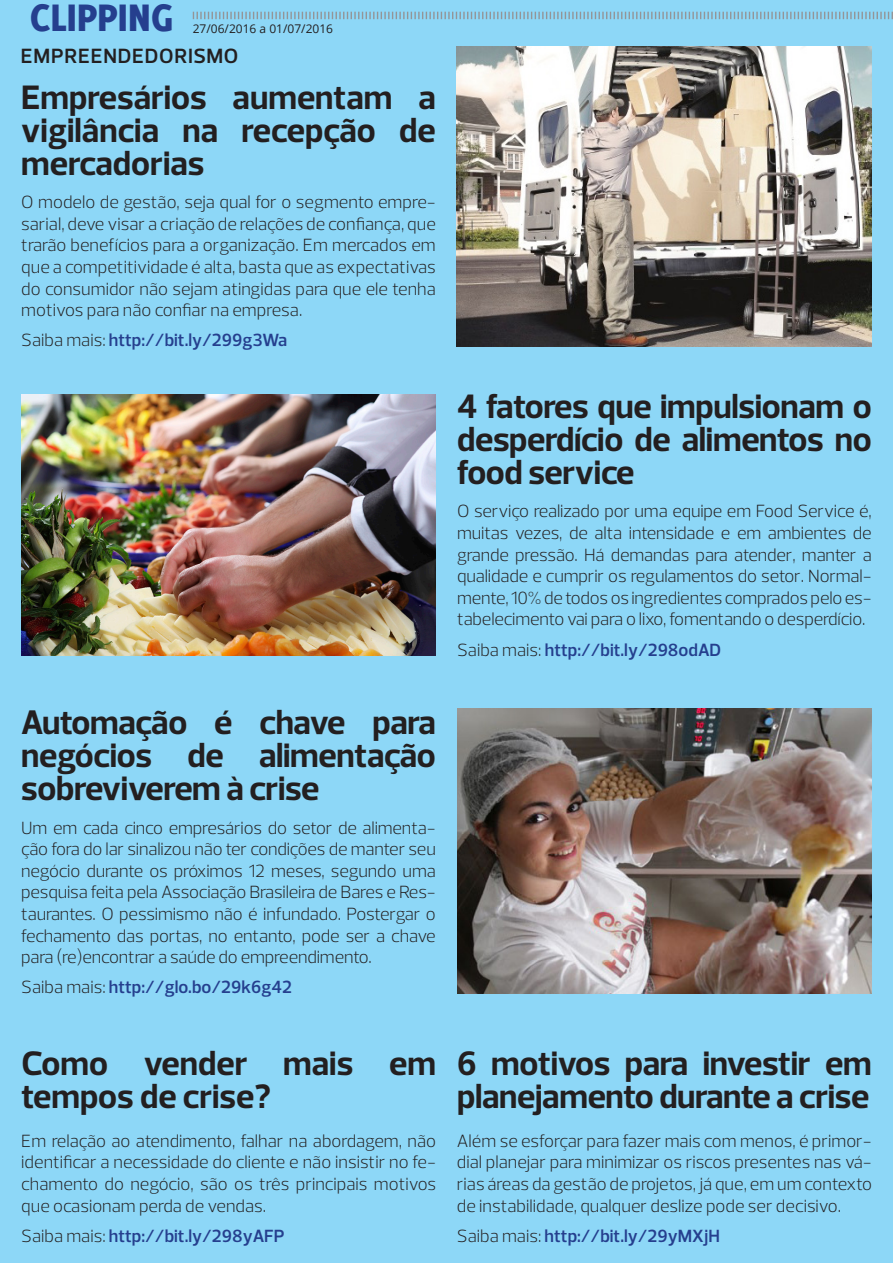
<style>
.page{position:relative;width:893px;height:1263px;background:#8dd7f7}
.page>*{position:absolute;margin:0;border:0;box-sizing:border-box;transform-origin:0 0}
.t1{font:800 42px "Delicious";color:#253f8e}
.t2{font:700 34.5px/33px "Prelo";letter-spacing:-.01em;color:#231f20;text-align:justify}
.t3{font:600 21px "Prelo";letter-spacing:.04em;color:#231f20}
.t4{font:300 18px/21.6px "Prelo";color:#231f20;text-align:justify}
.t5{font:600 18px "Prelo";color:#253f8e}
.t6{font:12px "Open Sans";color:#231f20}
.s1{font-weight:300;color:#231f20}
</style>
<div class="page">
<svg style="left:193px;top:12px;width:700px;height:7px"></svg>
<img style="left:456px;top:47px;width:416px;height:299px">
<img style="left:21px;top:394px;width:415px;height:261px">
<img style="left:457px;top:708px;width:415px;height:285px">
<h1 class="t1" style="left:30px;top:-7px;width:145px">CLIPPING</h1>
<p class="t6" style="left:193px;top:20px;width:142px">27/06/2016 a 01/07/2016</p>
<p class="t3" style="left:21px;top:43px;width:219px">EMPREENDEDORISMO</p>
<p class="t2" style="left:21px;top:81px;width:416px">Empresários aumentam a vigilância na recepção de mercadorias</p>
<p class="t4" style="left:21px;top:191px;width:416px">O modelo de gestão, seja qual for o segmento empre&shy;sarial, deve visar a criação de relações de confiança, que trarão benefícios para a organização. Em mercados em que a competitividade é alta, basta que as expectativas do consumidor não sejam atingidas para que ele tenha motivos para não confiar na empresa.</p>
<p class="t5" style="left:21px;top:329px;width:268px"><span class="s1">Saiba mais:</span> http://bit.ly/299g3Wa</p>
<p class="t2" style="left:21px;top:706px;width:416px">Automação é chave para negócios de alimentação sobreviverem à crise</p>
<p class="t4" style="left:21px;top:817px;width:416px">Um em cada cinco empresários do setor de alimenta&shy;ção fora do lar sinalizou não ter condições de manter seu negócio durante os próximos 12 meses, segundo uma pesquisa feita pela Associação Brasileira de Bares e Res&shy;taurantes. O pessimismo não é infundado. Postergar o fechamento das portas, no entanto, pode ser a chave para (re)encontrar a saúde do empreendimento.</p>
<p class="t5" style="left:21px;top:976px;width:272px"><span class="s1">Saiba mais:</span> http://glo.bo/29k6g42</p>
<p class="t2" style="left:21px;top:1047px;width:416px">Como vender mais em tempos de crise?</p>
<p class="t4" style="left:21px;top:1130px;width:416px">Em relação ao atendimento, falhar na abordagem, não identificar a necessidade do cliente e não insistir no fe&shy;chamento do negócio, são os três principais motivos que ocasionam perda de vendas.</p>
<p class="t5" style="left:21px;top:1224px;width:265px"><span class="s1">Saiba mais:</span> http://bit.ly/298yAFP</p>
<p class="t2" style="left:457px;top:390px;width:416px">4 fatores que impulsionam o desperdício de alimentos no food service</p>
<p class="t4" style="left:457px;top:501px;width:416px">O serviço realizado por uma equipe em Food Service é, muitas vezes, de alta intensidade e em ambientes de grande pressão. Há demandas para atender, manter a qualidade e cumprir os regulamentos do setor. Normal&shy;mente, 10% de todos os ingredientes comprados pelo es&shy;tabelecimento vai para o lixo, fomentando o desperdício.</p>
<p class="t5" style="left:457px;top:638px;width:266px"><span class="s1">Saiba mais:</span> http://bit.ly/298odAD</p>
<p class="t2" style="left:457px;top:1047px;width:416px">6 motivos para investir em planejamento durante a crise</p>
<p class="t4" style="left:457px;top:1130px;width:416px">Além se esforçar para fazer mais com menos, é primor&shy;dial planejar para minimizar os riscos presentes nas vá&shy;rias áreas da gestão de projetos, já que, em um contexto de instabilidade, qualquer deslize pode ser decisivo.</p>
<p class="t5" style="left:457px;top:1224px;width:264px"><span class="s1">Saiba mais:</span> http://bit.ly/29yMXjH</p>
</div>
